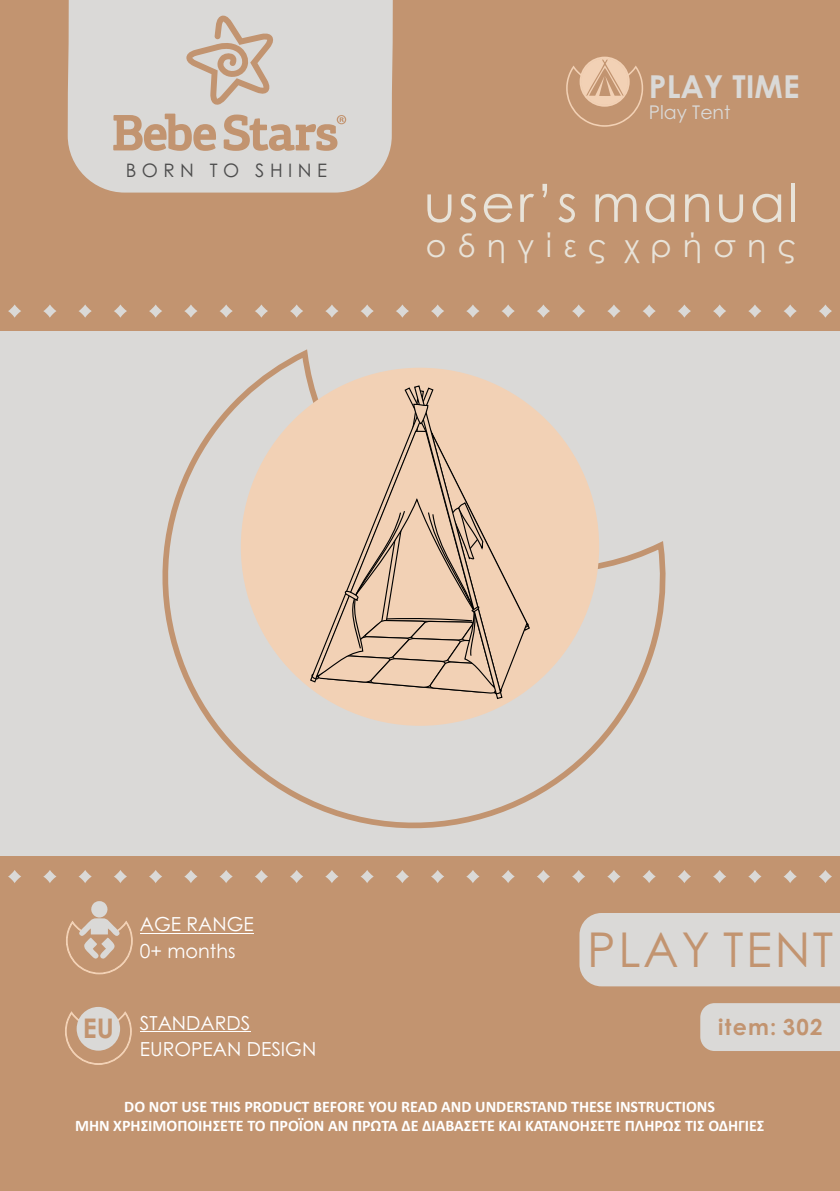
<style>
.page{position:relative;width:840px;height:1191px;background:#fff}
.page>*{position:absolute;margin:0;border:0;box-sizing:border-box;transform-origin:0 0}
.t1{font:51.6px "Century Gothic";letter-spacing:.055em;color:#e8e3d9}
.t2{font:48px "Century Gothic";letter-spacing:.055em;color:#c29470}
.t3{font:31.6px "Century Gothic";letter-spacing:.355em;color:#e8e3d9}
.t4{font:700 31.6px "Century Gothic";color:#dad9d7}
.t5{font:700 22.2px "Century Gothic";letter-spacing:.055em;color:#c29470}
.t6{font:19.4px/26px "Century Gothic";color:#fff}
.t7{font:19px "Century Gothic";color:#dad9d7}
.t8{font:18.6px "Century Gothic";letter-spacing:.295em;color:#4d4d4d}
.t9{font:700 16px/19.6px "Calibri";color:#fff;text-align:center}
.s1{font-weight:700;font-size:27px;color:#c29470}
</style>
<div class="page">
<div style="left:0;top:0;width:839px;height:1191px;background:#c29470"></div>
<div style="left:0;top:332px;width:839px;height:524px;background:#dad9d7"></div>
<svg style="left:162px;top:349px;width:504px;height:480px"></svg>
<div style="left:241px;top:368px;width:358px;height:358px;background:#f2d1b5;border-radius:50%"></div>
<svg style="left:8px;top:304px;width:13px;height:14px"></svg>
<svg style="left:43px;top:304px;width:14px;height:14px"></svg>
<svg style="left:78px;top:304px;width:14px;height:14px"></svg>
<svg style="left:114px;top:304px;width:13px;height:14px"></svg>
<svg style="left:149px;top:304px;width:13px;height:14px"></svg>
<svg style="left:184px;top:304px;width:13px;height:14px"></svg>
<svg style="left:219px;top:304px;width:14px;height:14px"></svg>
<svg style="left:254px;top:304px;width:14px;height:14px"></svg>
<svg style="left:290px;top:304px;width:13px;height:14px"></svg>
<svg style="left:325px;top:304px;width:13px;height:14px"></svg>
<svg style="left:360px;top:304px;width:13px;height:14px"></svg>
<svg style="left:395px;top:304px;width:14px;height:14px"></svg>
<svg style="left:430px;top:304px;width:14px;height:14px"></svg>
<svg style="left:466px;top:304px;width:13px;height:14px"></svg>
<svg style="left:501px;top:304px;width:13px;height:14px"></svg>
<svg style="left:536px;top:304px;width:13px;height:14px"></svg>
<svg style="left:571px;top:304px;width:14px;height:14px"></svg>
<svg style="left:606px;top:304px;width:14px;height:14px"></svg>
<svg style="left:642px;top:304px;width:13px;height:14px"></svg>
<svg style="left:677px;top:304px;width:13px;height:14px"></svg>
<svg style="left:712px;top:304px;width:14px;height:14px"></svg>
<svg style="left:747px;top:304px;width:14px;height:14px"></svg>
<svg style="left:783px;top:304px;width:13px;height:14px"></svg>
<svg style="left:818px;top:304px;width:13px;height:14px"></svg>
<svg style="left:8px;top:870px;width:13px;height:13px"></svg>
<svg style="left:43px;top:870px;width:14px;height:13px"></svg>
<svg style="left:78px;top:870px;width:14px;height:13px"></svg>
<svg style="left:114px;top:870px;width:13px;height:13px"></svg>
<svg style="left:149px;top:870px;width:13px;height:13px"></svg>
<svg style="left:184px;top:870px;width:13px;height:13px"></svg>
<svg style="left:219px;top:870px;width:14px;height:13px"></svg>
<svg style="left:254px;top:870px;width:14px;height:13px"></svg>
<svg style="left:290px;top:870px;width:13px;height:13px"></svg>
<svg style="left:325px;top:870px;width:13px;height:13px"></svg>
<svg style="left:360px;top:870px;width:13px;height:13px"></svg>
<svg style="left:395px;top:870px;width:14px;height:13px"></svg>
<svg style="left:430px;top:870px;width:14px;height:13px"></svg>
<svg style="left:466px;top:870px;width:13px;height:13px"></svg>
<svg style="left:501px;top:870px;width:13px;height:13px"></svg>
<svg style="left:536px;top:870px;width:13px;height:13px"></svg>
<svg style="left:571px;top:870px;width:14px;height:13px"></svg>
<svg style="left:606px;top:870px;width:14px;height:13px"></svg>
<svg style="left:642px;top:870px;width:13px;height:13px"></svg>
<svg style="left:677px;top:870px;width:13px;height:13px"></svg>
<svg style="left:712px;top:870px;width:14px;height:13px"></svg>
<svg style="left:747px;top:870px;width:14px;height:13px"></svg>
<svg style="left:783px;top:870px;width:13px;height:13px"></svg>
<svg style="left:818px;top:870px;width:13px;height:13px"></svg>
<div style="left:579px;top:913px;width:260px;height:73px;background:#dad9d7"></div>
<div style="left:700px;top:1003px;width:139px;height:48px;background:#dad9d7"></div>
<svg style="left:66px;top:901px;width:67px;height:73px"></svg>
<hr style="left:140px;top:933px;width:114px;height:1px;background:#fff">
<svg style="left:65px;top:1011px;width:67px;height:53px"></svg>
<div style="left:77px;top:1007px;width:43px;height:43px;background:#dad9d7;border-radius:50%"></div>
<hr style="left:140px;top:1031px;width:110px;height:1px;background:#fff">
<div style="left:68px;top:0;width:324px;height:193px;background:#dad9d7"></div>
<svg style="left:186px;top:15px;width:88px;height:90px"></svg>
<svg style="left:113px;top:114px;width:103px;height:37px"></svg>
<svg style="left:223px;top:115px;width:123px;height:36px"></svg>
<svg style="left:309px;top:378px;width:221px;height:322px"></svg>
<svg style="left:566px;top:57px;width:76px;height:70px"></svg>
<h3 class="t4" style="left:648px;top:74px;width:152px">PLAY TIME</h3>
<p class="t8" style="left:126px;top:163px;width:203px">BORN TO SHINE</p>
<p class="t7" style="left:648px;top:104px;width:83px">Play Tent</p>
<h1 class="t1" style="left:423px;top:183px;width:376px">user’s manual</h1>
<h3 class="t3" style="left:425px;top:233px;width:371px">οδηγίες χρήσης</h3>
<p class="t6" style="left:140px;top:913px;width:115px">AGE RANGE<br>0+ months</p>
<p class="t6" style="left:140px;top:1011px;width:178px;text-indent:-57px"><span class="s1">EU</span> STANDARDS<br>EUROPEAN DESIGN</p>
<h2 class="t2" style="left:587px;top:931px;width:247px">PLAY TENT</h2>
<h3 class="t5" style="left:717px;top:1018px;width:106px">item: 302</h3>
<p class="t9" style="left:75px;top:1098px;width:690px">DO NOT USE THIS PRODUCT BEFORE YOU READ AND UNDERSTAND THESE INSTRUCTIONS<br>ΜΗΝ ΧΡΗΣΙΜΟΠΟΙΗΣΕΤΕ ΤΟ ΠΡΟΪΟΝ ΑΝ ΠΡΩΤΑ ΔΕ ΔΙΑΒΑΣΕΤΕ ΚΑΙ ΚΑΤΑΝΟΗΣΕΤΕ ΠΛΗΡΩΣ ΤΙΣ ΟΔΗΓΙΕΣ</p>
</div>
